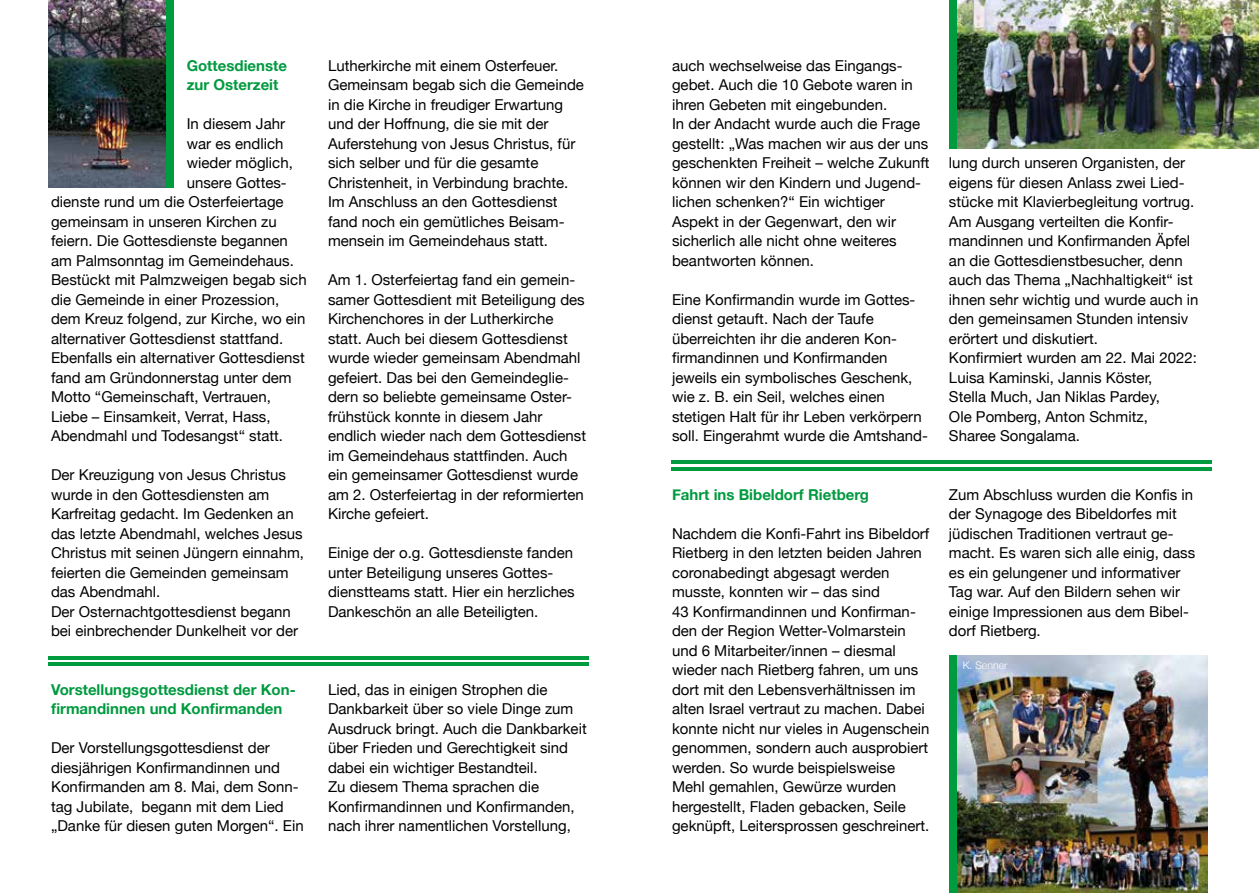
<style>
.page{position:relative;width:1259px;height:893px;background:#fff}
.page>*{position:absolute;margin:0;border:0;box-sizing:border-box;transform-origin:0 0}
.t1{font:15px/19.5px "Helvetica Neue";color:#000}
.t2{font:700 15px/19.5px "Helvetica Neue";color:#009a3f}
.t3{font:300 10.5px "Helvetica Neue";color:#fff}
</style>
<div class="page">
<hr style="left:49px;top:656px;width:540px;height:3px;background:#009a3f">
<hr style="left:49px;top:662px;width:540px;height:4px;background:#009a3f">
<hr style="left:671px;top:461px;width:540px;height:3px;background:#009a3f">
<hr style="left:671px;top:467px;width:540px;height:4px;background:#009a3f">
<img style="left:949px;top:0;width:310px;height:149px">
<div style="left:949px;top:0;width:7px;height:148px;background:#009a3f"></div>
<img style="left:956px;top:656px;width:252px;height:237px">
<img style="left:49px;top:0;width:117px;height:187px">
<div style="left:166px;top:0;width:8px;height:187px;background:#009a3f"></div>
<div style="left:949px;top:656px;width:7px;height:237px;background:#009a3f"></div>
<p class="t2" style="left:187px;top:56px;width:102px">Gottesdienste zur Osterzeit</p>
<p class="t1" style="left:187px;top:115px;width:100px">In diesem Jahr</p>
<p class="t1" style="left:187px;top:134px;width:98px">war es endlich</p>
<p class="t1" style="left:187px;top:154px;width:108px">wieder möglich,</p>
<p class="t1" style="left:187px;top:173px;width:102px">unsere Gottes-</p>
<p class="t1" style="left:51px;top:193px;width:234px">dienste rund um die Osterfeiertage</p>
<p class="t1" style="left:51px;top:212px;width:227px">gemeinsam in unseren Kirchen zu</p>
<p class="t1" style="left:51px;top:232px;width:238px">feiern. Die Gottesdienste begannen</p>
<p class="t1" style="left:51px;top:251px;width:244px">am Palmsonntag im Gemeindehaus.</p>
<p class="t1" style="left:51px;top:271px;width:257px">Bestückt mit Palmzweigen begab sich</p>
<p class="t1" style="left:51px;top:290px;width:230px">die Gemeinde in einer Prozession,</p>
<p class="t1" style="left:51px;top:310px;width:256px">dem Kreuz folgend, zur Kirche, wo ein</p>
<p class="t1" style="left:51px;top:329px;width:234px">alternativer Gottesdienst stattfand.</p>
<p class="t1" style="left:51px;top:349px;width:255px">Ebenfalls ein alternativer Gottesdienst</p>
<p class="t1" style="left:51px;top:368px;width:242px">fand am Gründonnerstag unter dem</p>
<p class="t1" style="left:51px;top:388px;width:221px">Motto “Gemeinschaft, Vertrauen,</p>
<p class="t1" style="left:51px;top:407px;width:221px">Liebe – Einsamkeit, Verrat, Hass,</p>
<p class="t1" style="left:51px;top:427px;width:234px">Abendmahl und Todesangst“ statt.</p>
<p class="t1" style="left:51px;top:466px;width:254px">Der Kreuzigung von Jesus Christus wurde in den Gottesdiensten am Karfreitag gedacht. Im Gedenken an das letzte Abendmahl, welches Jesus Christus mit seinen Jüngern einnahm, feierten die Gemeinden gemeinsam das Abendmahl.<br>Der Osternachtgottesdienst begann bei einbrechender Dunkelheit vor der</p>
<p class="t2" style="left:51px;top:680px;width:246px">Vorstellungsgottesdienst der Kon&shy;firmandinnen und Konfirmanden</p>
<p class="t1" style="left:51px;top:739px;width:254px">Der Vorstellungsgottesdienst der diesjährigen Konfirmandinnen und Konfirmanden am 8. Mai, dem Sonn&shy;tag Jubilate, begann mit dem Lied „Danke für diesen guten Morgen“. Ein</p>
<p class="t1" style="left:328px;top:56px;width:257px">Lutherkirche mit einem Osterfeuer.<br>Gemeinsam begab sich die Gemeinde in die Kirche in freudiger Erwartung und der Hoffnung, die sie mit der Auferstehung von Jesus Christus, für sich selber und für die gesamte Christenheit, in Verbindung brachte.<br>Im Anschluss an den Gottesdienst fand noch ein gemütliches Beisam&shy;mensein im Gemeindehaus statt.</p>
<p class="t1" style="left:328px;top:271px;width:260px">Am 1. Osterfeiertag fand ein gemein&shy;samer Gottesdient mit Beteiligung des Kirchenchores in der Lutherkirche statt. Auch bei diesem Gottesdienst wurde wieder gemeinsam Abendmahl gefeiert. Das bei den Gemeindeglie&shy;dern so beliebte gemeinsame Oster&shy;frühstück konnte in diesem Jahr endlich wieder nach dem Gottesdienst im Gemeindehaus stattfinden. Auch ein gemeinsamer Gottesdienst wurde am 2. Osterfeiertag in der reformierten Kirche gefeiert.</p>
<p class="t1" style="left:328px;top:544px;width:248px">Einige der o.g. Gottesdienste fanden unter Beteiligung unseres Gottes&shy;dienstteams statt. Hier ein herzliches Dankeschön an alle Beteiligten.</p>
<p class="t1" style="left:328px;top:680px;width:260px">Lied, das in einigen Strophen die Dankbarkeit über so viele Dinge zum Ausdruck bringt. Auch die Dankbarkeit über Frieden und Gerechtigkeit sind dabei ein wichtiger Bestandteil.<br>Zu diesem Thema sprachen die Konfirmandinnen und Konfirmanden, nach ihrer namentlichen Vorstellung,</p>
<p class="t1" style="left:672px;top:56px;width:259px">auch wechselweise das Eingangs&shy;gebet. Auch die 10 Gebote waren in ihren Gebeten mit eingebunden.<br>In der Andacht wurde auch die Frage gestellt: „Was machen wir aus der uns geschenkten Freiheit – welche Zukunft können wir den Kindern und Jugend&shy;lichen schenken?“ Ein wichtiger Aspekt in der Gegenwart, den wir sicherlich alle nicht ohne weiteres beantworten können.</p>
<p class="t1" style="left:672px;top:290px;width:257px">Eine Konfirmandin wurde im Gottes&shy;dienst getauft. Nach der Taufe überreichten ihr die anderen Kon&shy;firmandinnen und Konfirmanden jeweils ein symbolisches Geschenk, wie z. B. ein Seil, welches einen stetigen Halt für ihr Leben verkörpern soll. Eingerahmt wurde die Amtshand-</p>
<p class="t2" style="left:672px;top:485px;width:199px">Fahrt ins Bibeldorf Rietberg</p>
<p class="t1" style="left:672px;top:524px;width:259px">Nachdem die Konfi-Fahrt ins Bibeldorf Rietberg in den letzten beiden Jahren coronabedingt abgesagt werden musste, konnten wir – das sind<br>43 Konfirmandinnen und Konfirman&shy;den der Region Wetter-Volmarstein und 6 Mitarbeiter/innen – diesmal wieder nach Rietberg fahren, um uns dort mit den Lebensverhältnissen im alten Israel vertraut zu machen. Dabei konnte nicht nur vieles in Augenschein genommen, sondern auch ausprobiert werden. So wurde beispielsweise Mehl gemahlen, Gewürze wurden hergestellt, Fladen gebacken, Seile geknüpft, Leitersprossen geschreinert.</p>
<p class="t1" style="left:949px;top:154px;width:251px">lung durch unseren Organisten, der eigens für diesen Anlass zwei Lied&shy;stücke mit Klavierbegleitung vortrug.<br>Am Ausgang verteilten die Konfir&shy;mandinnen und Konfirmanden Äpfel an die Gottesdienstbesucher, denn auch das Thema „Nachhaltigkeit“ ist ihnen sehr wichtig und wurde auch in den gemeinsamen Stunden intensiv erörtert und diskutiert.<br>Konfirmiert wurden am 22. Mai 2022:<br>Luisa Kaminski, Jannis Köster,<br>Stella Much, Jan Niklas Pardey,<br>Ole Pomberg, Anton Schmitz,<br>Sharee Songalama.</p>
<p class="t1" style="left:949px;top:485px;width:248px">Zum Abschluss wurden die Konfis in der Synagoge des Bibeldorfes mit jüdischen Traditionen vertraut ge&shy;macht. Es waren sich alle einig, dass es ein gelungener und informativer<br>Tag war. Auf den Bildern sehen wir einige Impressionen aus dem Bibel&shy;dorf Rietberg.</p>
<p class="t3" style="left:962px;top:657px;width:46px">K. Senner</p>
</div>
